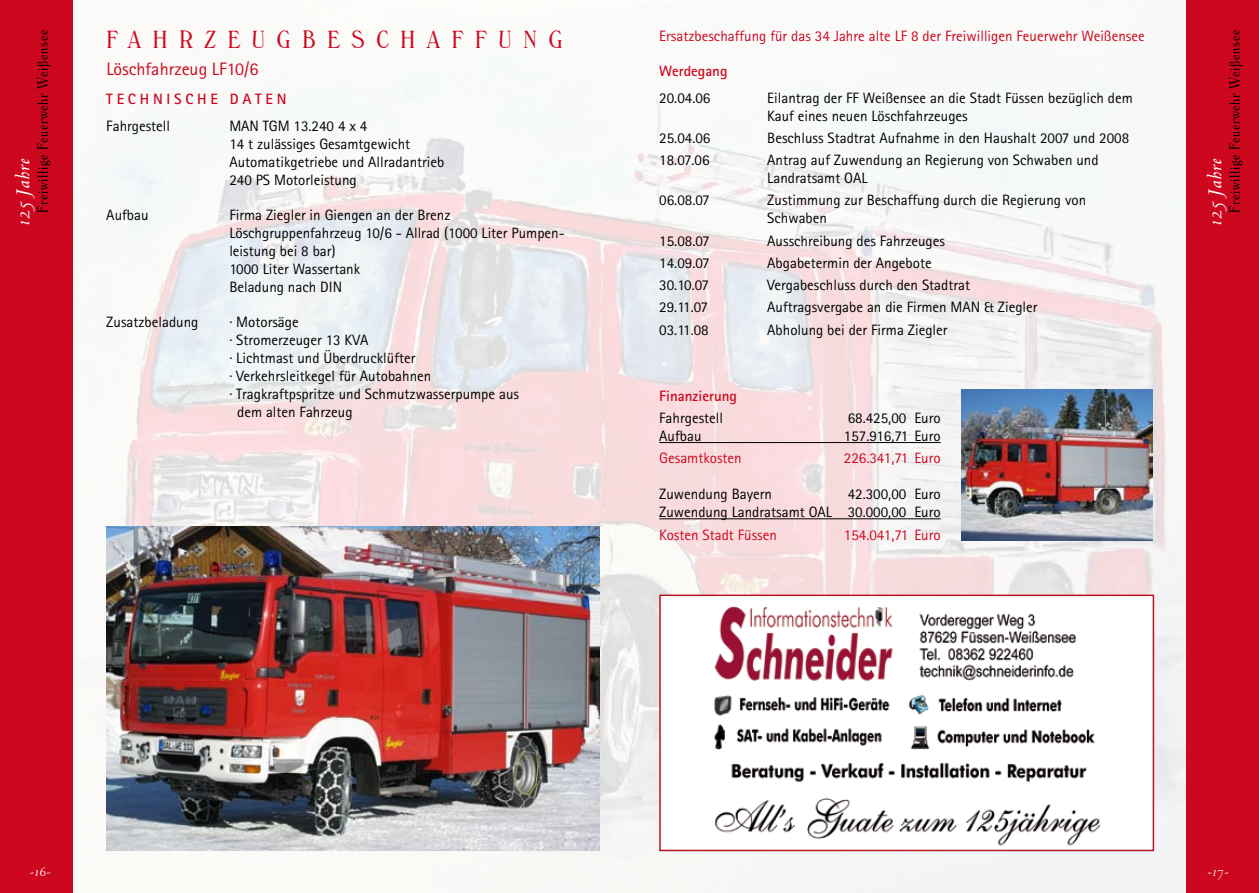
<style>
.page{position:relative;width:1259px;height:893px;background:#fff}
.page>*{position:absolute;margin:0;border:0;box-sizing:border-box;transform-origin:0 0}
.t1{font:300 condensed 24px "Windsor BT";letter-spacing:.49em;color:#cd071e}
.t2{font:italic 600 21.75px "Venetian 301 BT";letter-spacing:.02em;color:#fff}
.t3{font:18px "Rotis Sans Serif";color:#cd071e}
.t4{font:15px/18px "Rotis Sans Serif";color:#000}
.t5{font:15px "Rotis Sans Serif";color:#cd071e}
.t6{font:700 15px "Rotis Sans Serif";letter-spacing:.25em;color:#cd071e}
.t7{font:italic 600 15px "Venetian 301 BT";color:#fff}
.t8{font:300 condensed 14.55px "Windsor BT";color:#000}
</style>
<div class="page">
<img style="left:72px;top:0;width:1114px;height:893px">
<div style="left:0;top:0;width:72px;height:893px;background:#cd071e"></div>
<hr style="left:659px;top:442px;width:281px;height:1px;background:#000">
<hr style="left:659px;top:518px;width:281px;height:1px;background:#000">
<img style="left:961px;top:389px;width:191px;height:151px">
<div style="left:1186px;top:0;width:73px;height:893px;background:#cd071e"></div>
<img style="left:106px;top:526px;width:493px;height:324px">
<img style="left:662px;top:598px;width:489px;height:250px">
<div style="left:659px;top:595px;width:495px;height:256px;border:2px solid #b51621"></div>
<p class="t8" style="left:34px;top:213px;width:184px;rotate:-90deg">FREIWILLIGE FEUERWEHR WEIßENSEE</p>
<h2 class="t2" style="left:11px;top:226px;width:69px;rotate:-90deg">125 Jahre</h2>
<h1 class="t1" style="left:106px;top:25px;width:458px">F AHRZEUGB ESCHAFF UNG</h1>
<p class="t3" style="left:106px;top:59px;width:154px">Löschfahrzeug LF10/6</p>
<p class="t6" style="left:106px;top:90px;width:182px">Tech nisch e D aten</p>
<p class="t4" style="left:106px;top:117px;width:65px">Fahrgestell</p>
<p class="t4" style="left:229px;top:117px;width:216px">MAN TGM 13.240 4 x 4<br>14 t zulässiges Gesamtgewicht<br>Automatikgetriebe und Allradantrieb<br>240 PS Motorleistung</p>
<p class="t4" style="left:106px;top:206px;width:44px">Aufbau</p>
<p class="t4" style="left:229px;top:206px;width:337px">Firma Ziegler in Giengen an der Brenz<br>Löschgruppenfahrzeug 10/6 - Allrad (1000 Liter Pumpen&shy;leistung bei 8 bar)<br>1000 Liter Wassertank<br>Beladung nach DIN</p>
<p class="t4" style="left:106px;top:313px;width:94px">Zusatzbeladung</p>
<p class="t4" style="left:229px;top:313px;width:71px">· Motorsäge</p>
<p class="t4" style="left:229px;top:331px;width:141px">· Stromerzeuger 13 KVA</p>
<p class="t4" style="left:229px;top:349px;width:188px">· Lichtmast und Überdrucklüfter</p>
<p class="t4" style="left:229px;top:367px;width:203px">· Verkehrsleitkegel für Autobahnen</p>
<p class="t4" style="left:229px;top:385px;width:291px">· Tragkraftpspritze und Schmutzwasserpumpe aus</p>
<p class="t4" style="left:237px;top:403px;width:117px">dem alten Fahrzeug</p>
<p class="t5" style="left:659px;top:27px;width:487px">Ersatzbeschaffung für das 34 Jahre alte LF 8 der Freiwilligen Feuerwehr Weißensee</p>
<p class="t6" style="left:659px;top:62px;width:70px">Werdegang</p>
<p class="t4" style="left:659px;top:89px;width:53px">20.04.06</p>
<p class="t4" style="left:767px;top:89px;width:367px">Eilantrag der FF Weißensee an die Stadt Füssen bezüglich dem<br>Kauf eines neuen Löschfahrzeuges</p>
<p class="t4" style="left:659px;top:129px;width:53px">25.04.06</p>
<p class="t4" style="left:767px;top:129px;width:363px">Beschluss Stadtrat Aufnahme in den Haushalt 2007 und 2008</p>
<p class="t4" style="left:659px;top:151px;width:52px">18.07.06</p>
<p class="t4" style="left:767px;top:151px;width:333px">Antrag auf Zuwendung an Regierung von Schwaben und<br>Landratsamt OAL</p>
<p class="t4" style="left:659px;top:191px;width:52px">06.08.07</p>
<p class="t4" style="left:767px;top:191px;width:320px">Zustimmung zur Beschaffung durch die Regierung von<br>Schwaben</p>
<p class="t4" style="left:659px;top:232px;width:52px">15.08.07</p>
<p class="t4" style="left:767px;top:232px;width:179px">Ausschreibung des Fahrzeuges</p>
<p class="t4" style="left:659px;top:254px;width:52px">14.09.07</p>
<p class="t4" style="left:767px;top:254px;width:166px">Abgabetermin der Angebote</p>
<p class="t4" style="left:659px;top:276px;width:51px">30.10.07</p>
<p class="t4" style="left:767px;top:276px;width:204px">Vergabeschluss durch den Stadtrat</p>
<p class="t4" style="left:659px;top:298px;width:50px">29.11.07</p>
<p class="t4" style="left:767px;top:298px;width:272px">Auftragsvergabe an die Firmen MAN &amp; Ziegler</p>
<p class="t4" style="left:659px;top:320px;width:51px">03.11.08</p>
<p class="t4" style="left:767px;top:320px;width:182px">Abholung bei der Firma Ziegler</p>
<p class="t6" style="left:659px;top:386px;width:79px">Finanzierung</p>
<p class="t4" style="left:659px;top:409px;width:65px">Fahrgestell</p>
<p class="t4" style="left:847px;top:409px;width:95px">68.425,00 Euro</p>
<p class="t4" style="left:659px;top:427px;width:44px">Aufbau</p>
<p class="t4" style="left:844px;top:427px;width:98px">157.916,71 Euro</p>
<p class="t5" style="left:659px;top:449px;width:84px">Gesamtkosten</p>
<p class="t5" style="left:844px;top:449px;width:98px">226.341,71 Euro</p>
<p class="t4" style="left:659px;top:485px;width:114px">Zuwendung Bayern</p>
<p class="t4" style="left:659px;top:485px;width:283px;text-align:right">42.300,00 Euro<br>Zuwendung Landratsamt OAL 30.000,00 Euro</p>
<p class="t5" style="left:659px;top:526px;width:119px">Kosten Stadt Füssen</p>
<p class="t5" style="left:844px;top:526px;width:98px">154.041,71 Euro</p>
<p class="t8" style="left:1225px;top:213px;width:184px;rotate:-90deg">FREIWILLIGE FEUERWEHR WEIßENSEE</p>
<h2 class="t2" style="left:1202px;top:226px;width:69px;rotate:-90deg">125 Jahre</h2>
<p class="t7" style="left:30px;top:863px;width:23px">-16-</p>
<p class="t7" style="left:1207px;top:863px;width:23px">-17-</p>
</div>
